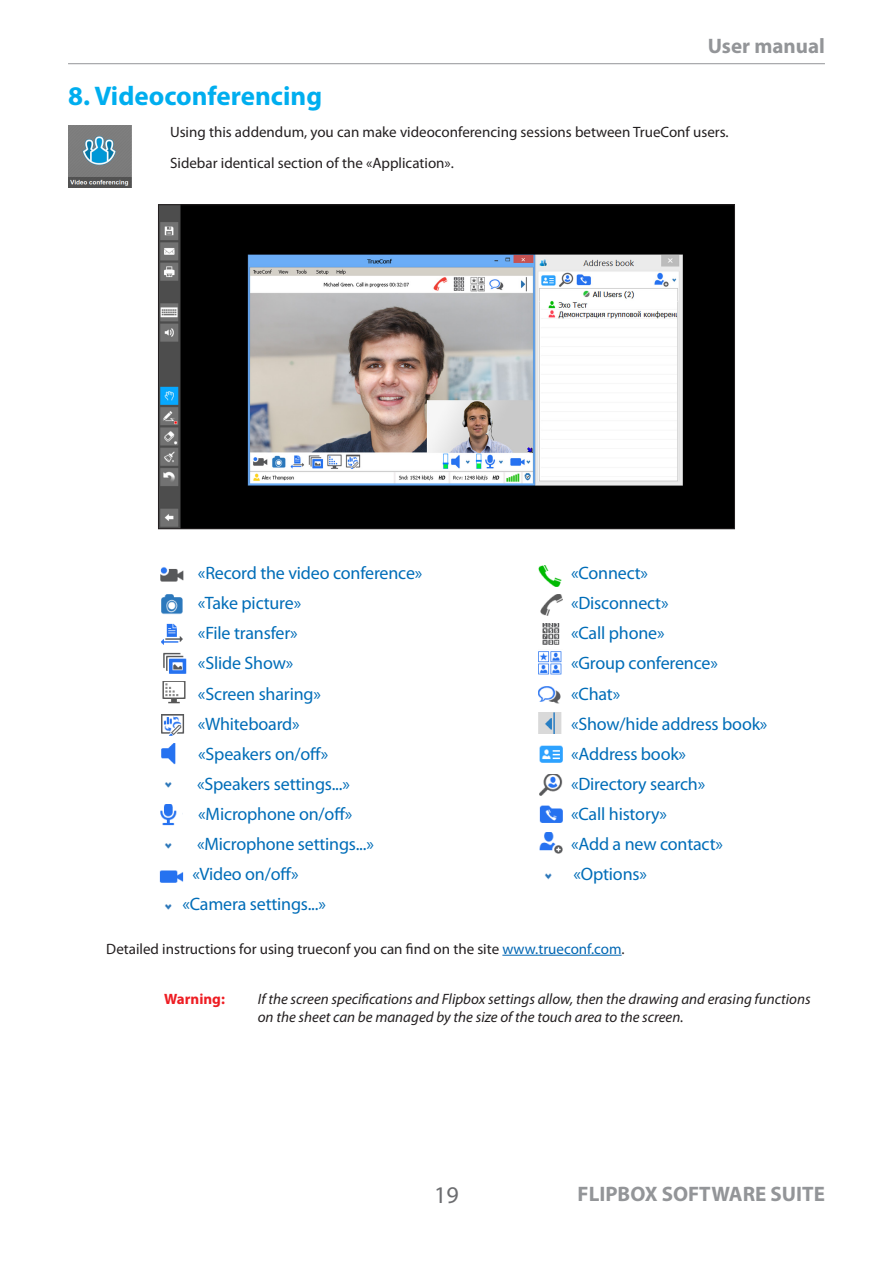
<style>
.page{position:relative;width:893px;height:1263px;background:#fff}
.page>*{position:absolute;margin:0;border:0;box-sizing:border-box;transform-origin:0 0}
.Заголовок_1{font:700 27px "Myriad Pro";color:#00aeef}
.t1{font:24px "Myriad Pro";color:#6c6d70}
.t2{font:700 21px "Myriad Pro";color:#939598}
.knopka{font:18px "Myriad Pro";letter-spacing:-.01em;color:#006db8}
.Обычный_текст_без_ну{font:15px "Myriad Pro";color:#231f20}
.Примечание{font:italic 15px/18px "Myriad Pro";color:#231f20}
.Примечание-2{font:700 15px "Myriad Pro";color:#ee1d23}
.s1{color:#0166b3}
</style>
<div class="page">
<hr style="left:68px;top:63px;width:757px;height:1px;background:#939598">
<img style="left:68px;top:125px;width:64px;height:62px">
<img style="left:160px;top:567px;width:24px;height:15px">
<img style="left:161px;top:594px;width:22px;height:21px">
<img style="left:161px;top:623px;width:22px;height:21px">
<img style="left:163px;top:652px;width:24px;height:21px">
<img style="left:162px;top:681px;width:24px;height:23px">
<img style="left:161px;top:714px;width:24px;height:21px">
<img style="left:161px;top:743px;width:15px;height:21px">
<img style="left:164px;top:782px;width:8px;height:6px">
<img style="left:160px;top:805px;width:17px;height:21px">
<img style="left:164px;top:843px;width:8px;height:6px">
<img style="left:160px;top:870px;width:24px;height:13px">
<img style="left:164px;top:904px;width:8px;height:6px">
<img style="left:539px;top:566px;width:23px;height:21px">
<img style="left:540px;top:594px;width:23px;height:22px">
<img style="left:542px;top:623px;width:18px;height:21px">
<img style="left:539px;top:651px;width:23px;height:24px">
<img style="left:539px;top:686px;width:22px;height:18px">
<img style="left:539px;top:713px;width:23px;height:21px">
<img style="left:539px;top:745px;width:24px;height:18px">
<img style="left:539px;top:774px;width:24px;height:21px">
<img style="left:539px;top:805px;width:24px;height:18px">
<img style="left:539px;top:833px;width:24px;height:21px">
<img style="left:544px;top:873px;width:8px;height:7px">
<img style="left:160px;top:207px;width:573px;height:320px">
<hr style="left:502px;top:955px;width:120px;height:1px;background:#0166b3">
<p class="t2" style="left:708px;top:32px;width:119px">User manual</p>
<p class="Заголовок_1" style="left:68px;top:79px;width:256px">8. Videoconferencing</p>
<p class="Обычный_текст_без_ну" style="left:170px;top:123px;width:560px">Using this addendum, you can make videoconferencing sessions between TrueConf users.</p>
<p class="Обычный_текст_без_ну" style="left:170px;top:153px;width:285px">Sidebar identical section of the «Application».</p>
<p class="knopka" style="left:198px;top:562px;width:226px">«Record the video conference»</p>
<p class="knopka" style="left:198px;top:592px;width:105px">«Take picture»</p>
<p class="knopka" style="left:198px;top:622px;width:101px">«File transfer»</p>
<p class="knopka" style="left:198px;top:652px;width:97px">«Slide Show»</p>
<p class="knopka" style="left:198px;top:682px;width:124px">«Screen sharing»</p>
<p class="knopka" style="left:198px;top:712px;width:103px">«Whiteboard»</p>
<p class="knopka" style="left:198px;top:742px;width:132px">«Speakers on/off»</p>
<p class="knopka" style="left:197px;top:773px;width:154px">«Speakers settings...»</p>
<p class="knopka" style="left:198px;top:803px;width:156px">«Microphone on/off»</p>
<p class="knopka" style="left:197px;top:833px;width:178px">«Microphone settings...»</p>
<p class="knopka" style="left:192px;top:863px;width:108px">«Video on/off»</p>
<p class="knopka" style="left:182px;top:893px;width:145px">«Camera settings...»</p>
<p class="knopka" style="left:571px;top:562px;width:79px">«Connect»</p>
<p class="knopka" style="left:571px;top:592px;width:99px">«Disconnect»</p>
<p class="knopka" style="left:571px;top:622px;width:95px">«Call phone»</p>
<p class="knopka" style="left:571px;top:652px;width:148px">«Group conference»</p>
<p class="knopka" style="left:571px;top:682px;width:51px">«Chat»</p>
<p class="knopka" style="left:571px;top:712px;width:198px">«Show/hide address book»</p>
<p class="knopka" style="left:571px;top:742px;width:117px">«Address book»</p>
<p class="knopka" style="left:571px;top:773px;width:136px">«Directory search»</p>
<p class="knopka" style="left:571px;top:803px;width:97px">«Call history»</p>
<p class="knopka" style="left:571px;top:833px;width:153px">«Add a new contact»</p>
<p class="knopka" style="left:573px;top:863px;width:75px">«Options»</p>
<p class="Обычный_текст_без_ну" style="left:106px;top:939px;width:520px">Detailed instructions for using trueconf you can find on the site <span class="s1">www.trueconf.com</span>.</p>
<p class="Примечание-2" style="left:164px;top:989px;width:62px">Warning:</p>
<p class="Примечание" style="left:258px;top:990px;width:554px">If the screen specifications and Flipbox settings allow, then the drawing and erasing functions on the sheet can be managed by the size of the touch area to the screen.</p>
<p class="t1" style="left:434px;top:1180px;width:26px">19</p>
<p class="t2" style="left:578px;top:1180px;width:249px">FLIPBOX SOFTWARE SUITE</p>
</div>
